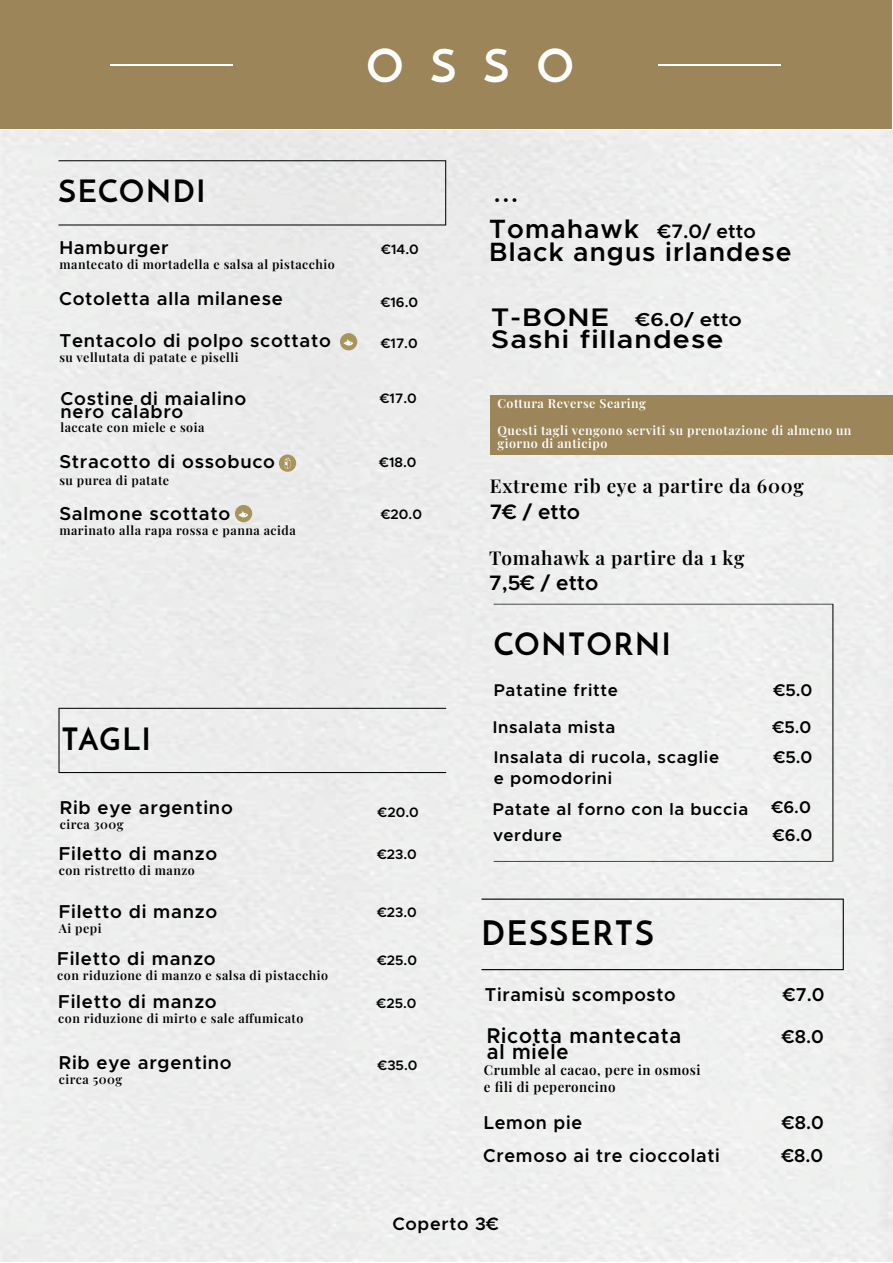
<style>
.page{position:relative;width:893px;height:1263px;background:#fff}
.page>*{position:absolute;margin:0;border:0;box-sizing:border-box;transform-origin:0 0}
.t1{font:700 45.3px "Josefin Sans";color:#fff}
.t2{font:700 33.6px "Josefin Sans";letter-spacing:.06em;color:#000001}
.t3{font:700 30.6px "Josefin Sans";letter-spacing:.06em;color:#000001}
.t4{font:600 26.55px "Metropolis";letter-spacing:.04em;color:#000001}
.t5{font:600 25.5px "Metropolis";letter-spacing:.04em;color:#000001;scale:1.12 1}
.t6{font:600 21.45px/15.5px "Metropolis";letter-spacing:.04em;color:#000001;scale:.95 1}
.t7{font:600 21px "Metropolis";color:#000001}
.t8{font:600 19.5px "Metropolis";color:#000001}
.t9{font:19.05px "Playfair Display";letter-spacing:.04em;color:#000001}
.t10{font:600 18.75px/13.5px "Metropolis";letter-spacing:.04em;color:#000001}
.t11{font:600 18.75px "Metropolis";letter-spacing:.04em;color:#000001;scale:1.12 1}
.t12{font:600 18px "Metropolis";letter-spacing:.04em;color:#000001}
.t13{font:600 17.1px/20.4px "Metropolis";letter-spacing:.04em;color:#000001}
.t14{font:600 13.8px "Metropolis";color:#000001}
.t15{font:13.65px/16.4px "Playfair Display";letter-spacing:.04em;color:#000001}
.t16{font:12.45px "Playfair Display";letter-spacing:.04em;color:#000001}
.t17{font:12.45px/27px "Playfair Display";letter-spacing:.04em;color:#fff}
.s1{font-size:26.55px}
.s2{font-size:25.5px}
</style>
<div class="page">
<div style="left:0;top:131px;width:893px;height:1131px;background:#eceeed"></div>
<div style="left:58px;top:708px;width:388px;height:65px;background:#ececec"></div>
<div style="left:58px;top:160px;width:388px;height:65px;background:#eaeaea"></div>
<div style="left:494px;top:604px;width:339px;height:258px;background:#eef0ee"></div>
<div style="left:0;top:1px;width:892px;height:128px;background:#9c8558"></div>
<hr style="left:659px;top:64px;width:122px;height:2px;background:#fff">
<hr style="left:110px;top:64px;width:123px;height:2px;background:#fff">
<div style="left:490px;top:395px;width:402px;height:60px;background:#9c8558"></div>
<svg style="left:279px;top:454px;width:17px;height:18px"></svg>
<svg style="left:285px;top:458px;width:5px;height:10px"></svg>
<div style="left:235px;top:505px;width:17px;height:17px;background:#a9945b;border-radius:50%"></div>
<svg style="left:239px;top:511px;width:9px;height:7px"></svg>
<div style="left:340px;top:333px;width:17px;height:17px;background:#a9945b;border-radius:50%"></div>
<svg style="left:344px;top:339px;width:9px;height:7px"></svg>
<div style="left:481px;top:898px;width:363px;height:72px;background:#eef0ee"></div>
<h1 class="t1" style="left:366px;top:38px;width:209px">OSSO</h1>
<h3 class="t3" style="left:58px;top:172px;width:148px">SECONDI</h3>
<p class="t10" style="left:59px;top:241px;width:111px">Hamburger</p>
<p class="t16" style="left:59px;top:255px;width:277px">mantecato di mortadella e salsa al pistacchio</p>
<p class="t14" style="left:382px;top:241px;width:39px">€14.0</p>
<h3 class="t3" style="left:494px;top:172px;width:26px">...</h3>
<p class="t8" style="left:489px;top:219px;width:268px"><span class="s1">Tomahawk</span> €7.0/ etto</p>
<h3 class="t4" style="left:489px;top:235px;width:304px">Black angus irlandese</h3>
<p class="t10" style="left:59px;top:292px;width:225px">Cotoletta alla milanese</p>
<p class="t14" style="left:381px;top:294px;width:39px">€16.0</p>
<p class="t10" style="left:59px;top:334px;width:273px">Tentacolo di polpo scottato</p>
<p class="t16" style="left:59px;top:348px;width:181px">su vellutata di patate e piselli</p>
<p class="t10" style="left:60px;top:391px;width:187px">Costine di maialino nero calabro</p>
<p class="t16" style="left:60px;top:417px;width:145px">laccate con miele e soia</p>
<p class="t10" style="left:59px;top:455px;width:217px">Stracotto di ossobuco</p>
<p class="t16" style="left:59px;top:471px;width:111px">su purea di patate</p>
<p class="t10" style="left:59px;top:507px;width:172px">Salmone scottato</p>
<p class="t16" style="left:59px;top:521px;width:238px">marinato alla rapa rossa e panna acida</p>
<p class="t14" style="left:381px;top:334px;width:38px">€17.0</p>
<p class="t14" style="left:380px;top:390px;width:38px">€17.0</p>
<p class="t14" style="left:380px;top:454px;width:38px">€18.0</p>
<p class="t14" style="left:381px;top:506px;width:42px">€20.0</p>
<h3 class="t3" style="left:61px;top:720px;width:91px">TAGLI</h3>
<p class="t10" style="left:60px;top:800px;width:174px">Rib eye argentino</p>
<p class="t16" style="left:60px;top:814px;width:65px">circa 300g</p>
<p class="t10" style="left:59px;top:846px;width:160px">Filetto di manzo</p>
<p class="t16" style="left:59px;top:860px;width:138px">con ristretto di manzo</p>
<p class="t10" style="left:59px;top:905px;width:160px">Filetto di manzo</p>
<p class="t16" style="left:59px;top:919px;width:44px">Ai pepi</p>
<p class="t10" style="left:57px;top:951px;width:160px">Filetto di manzo</p>
<p class="t16" style="left:57px;top:965px;width:272px">con riduzione di manzo e salsa di pistacchio</p>
<p class="t10" style="left:58px;top:995px;width:160px">Filetto di manzo</p>
<p class="t16" style="left:58px;top:1009px;width:247px">con riduzione di mirto e sale affumicato</p>
<p class="t10" style="left:59px;top:1056px;width:174px">Rib eye argentino</p>
<p class="t16" style="left:59px;top:1070px;width:65px">circa 500g</p>
<p class="t14" style="left:378px;top:803px;width:42px">€20.0</p>
<p class="t14" style="left:377px;top:845px;width:41px">€23.0</p>
<p class="t14" style="left:377px;top:903px;width:41px">€23.0</p>
<p class="t14" style="left:377px;top:951px;width:41px">€25.0</p>
<p class="t14" style="left:377px;top:994px;width:41px">€25.0</p>
<p class="t14" style="left:378px;top:1056px;width:41px">€35.0</p>
<p class="t11" style="left:491px;top:307px;width:225px"><span class="s2">T-BONE</span> €6.0/ etto</p>
<h3 class="t5" style="left:491px;top:323px;width:209px">Sashi fillandese</h3>
<p class="t17" style="left:497px;top:388px;width:356px">Cottura Reverse Searing<br>Questi tagli vengono serviti su prenotazione di almeno un</p>
<p class="t17" style="left:497px;top:429px;width:112px">giorno di anticipo</p>
<p class="t9" style="left:490px;top:471px;width:315px">Extreme rib eye a partire da 600g</p>
<p class="t7" style="left:490px;top:498px;width:92px">7€ / etto</p>
<p class="t9" style="left:489px;top:543px;width:257px">Tomahawk a partire da 1 kg</p>
<p class="t7" style="left:489px;top:569px;width:111px">7,5€ / etto</p>
<h3 class="t3" style="left:494px;top:625px;width:179px">CONTORNI</h3>
<p class="t13" style="left:494px;top:680px;width:126px">Patatine fritte</p>
<p class="t13" style="left:774px;top:680px;width:40px">€5.0</p>
<p class="t13" style="left:493px;top:717px;width:124px">Insalata mista</p>
<p class="t13" style="left:773px;top:717px;width:40px">€5.0</p>
<p class="t13" style="left:494px;top:747px;width:227px">Insalata di rucola, scaglie e pomodorini</p>
<p class="t13" style="left:774px;top:747px;width:40px">€5.0</p>
<p class="t13" style="left:493px;top:798px;width:257px">Patate al forno con la buccia</p>
<p class="t13" style="left:772px;top:797px;width:41px">€6.0</p>
<p class="t13" style="left:493px;top:825px;width:70px">verdure</p>
<p class="t13" style="left:773px;top:825px;width:41px">€6.0</p>
<h2 class="t2" style="left:481px;top:912px;width:174px">DESSERTS</h2>
<p class="t10" style="left:485px;top:988px;width:192px">Tiramisù scomposto</p>
<p class="t10" style="left:783px;top:988px;width:43px">€7.0</p>
<p class="t6" style="left:487px;top:1028px;width:206px">Ricotta mantecata al miele</p>
<p class="t15" style="left:484px;top:1061px;width:218px">Crumble al cacao, pere in osmosi e fili di peperoncino</p>
<p class="t10" style="left:782px;top:1030px;width:43px">€8.0</p>
<p class="t10" style="left:484px;top:1116px;width:100px">Lemon pie</p>
<p class="t10" style="left:782px;top:1116px;width:43px">€8.0</p>
<p class="t10" style="left:483px;top:1149px;width:238px">Cremoso ai tre cioccolati</p>
<p class="t10" style="left:782px;top:1149px;width:43px">€8.0</p>
<p class="t12" style="left:392px;top:1212px;width:108px">Coperto 3€</p>
</div>
